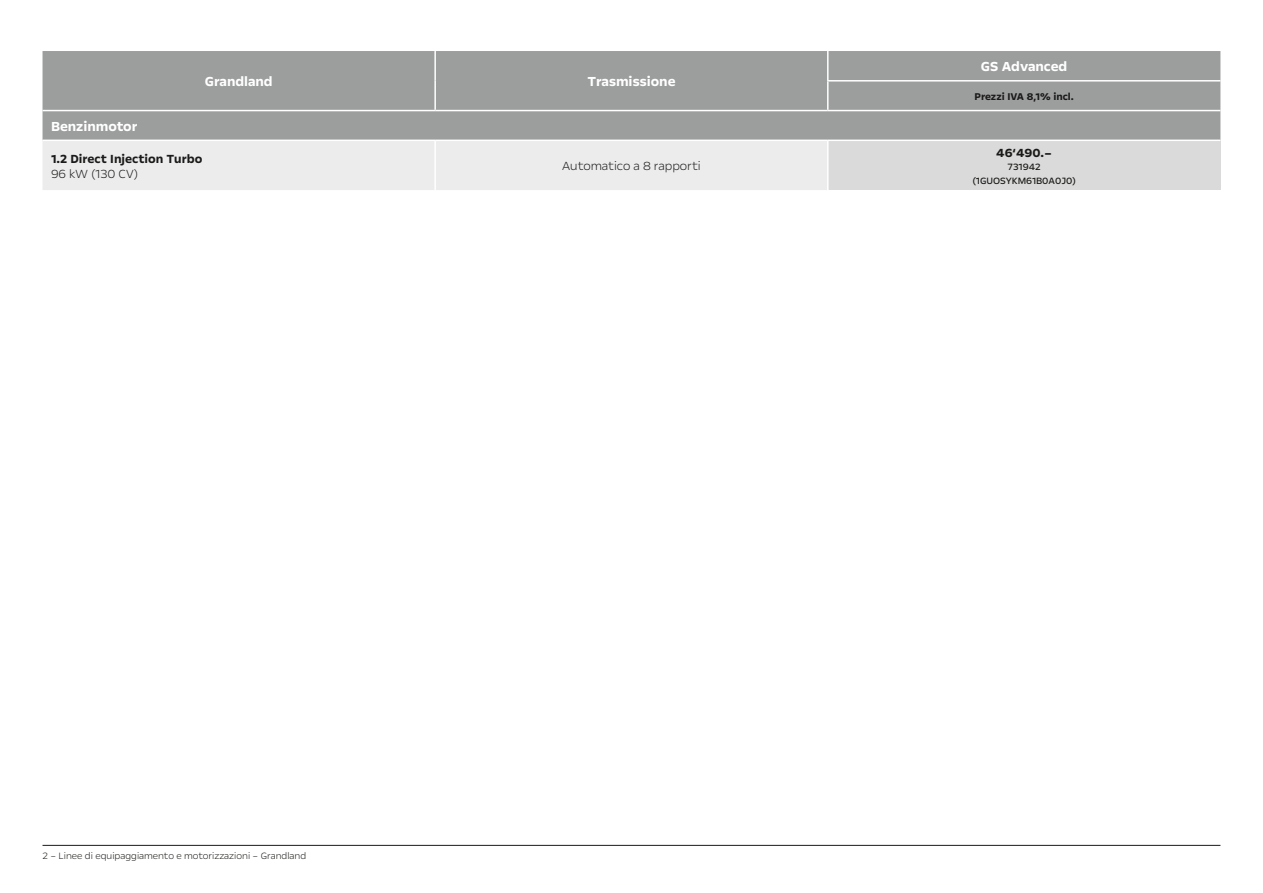
<style>
.page{position:relative;width:1263px;height:893px;background:#fff}
.page>*{position:absolute;margin:0;border:0;box-sizing:border-box;transform-origin:0 0}
.t1{font:700 15px "Opel Next";color:#fff}
.t2{font:700 13.5px "Opel Next";color:#1a1a18}
.t3{font:300 13.5px "Opel Next";color:#1a1a18}
.t4{font:700 11.25px "Opel Next";color:#1a1a18}
.t5{font:300 10.5px "Opel Next";color:#1a1a18}
.t6{font:10.5px/13.5px "Opel Next";color:#1a1a18;text-align:center}
</style>
<div class="page">
<hr style="left:43px;top:845px;width:1177px;height:1px;background:#1a1a18">
<div style="left:43px;top:51px;width:1177px;height:89px;background:#9c9d9d"></div>
<div style="left:43px;top:141px;width:784px;height:49px;background:#ececed"></div>
<div style="left:828px;top:140px;width:392px;height:50px;background:#dadada"></div>
<hr style="left:434px;top:51px;width:2px;height:30px;background:#fff">
<hr style="left:434px;top:81px;width:2px;height:29px;background:#fff">
<hr style="left:827px;top:80px;width:393px;height:2px;background:#fff">
<svg style="left:827px;top:51px;width:1px;height:59px"></svg>
<hr style="left:43px;top:110px;width:392px;height:1px;background:#fff">
<hr style="left:435px;top:110px;width:393px;height:1px;background:#fff">
<hr style="left:828px;top:110px;width:392px;height:1px;background:#fff">
<hr style="left:434px;top:141px;width:2px;height:49px;background:#fff">
<hr style="left:828px;top:140px;width:392px;height:1px;background:#fff">
<h1 class="t1" style="left:205px;top:72px;width:69px">Grandland</h1>
<h1 class="t1" style="left:587px;top:72px;width:89px">Trasmissione</h1>
<h1 class="t1" style="left:51px;top:117px;width:88px">Benzinmotor</h1>
<p class="t2" style="left:51px;top:150px;width:153px">1.2 Direct Injection Turbo</p>
<p class="t3" style="left:51px;top:165px;width:89px">96 kW (130 CV)</p>
<p class="t3" style="left:562px;top:158px;width:140px">Automatico a 8 rapporti</p>
<p class="t5" style="left:43px;top:849px;width:265px">2 – Linee di equipaggiamento e motorizzazioni – Grandland</p>
<h1 class="t1" style="left:981px;top:58px;width:88px">GS Advanced</h1>
<p class="t4" style="left:974px;top:89px;width:101px">Prezzi IVA 8,1% incl.</p>
<p class="t2" style="left:996px;top:144px;width:58px">46‘490.–</p>
<p class="t6" style="left:972px;top:160px;width:105px">731942 (1GUOSYKM61B0A0J0)</p>
</div>
